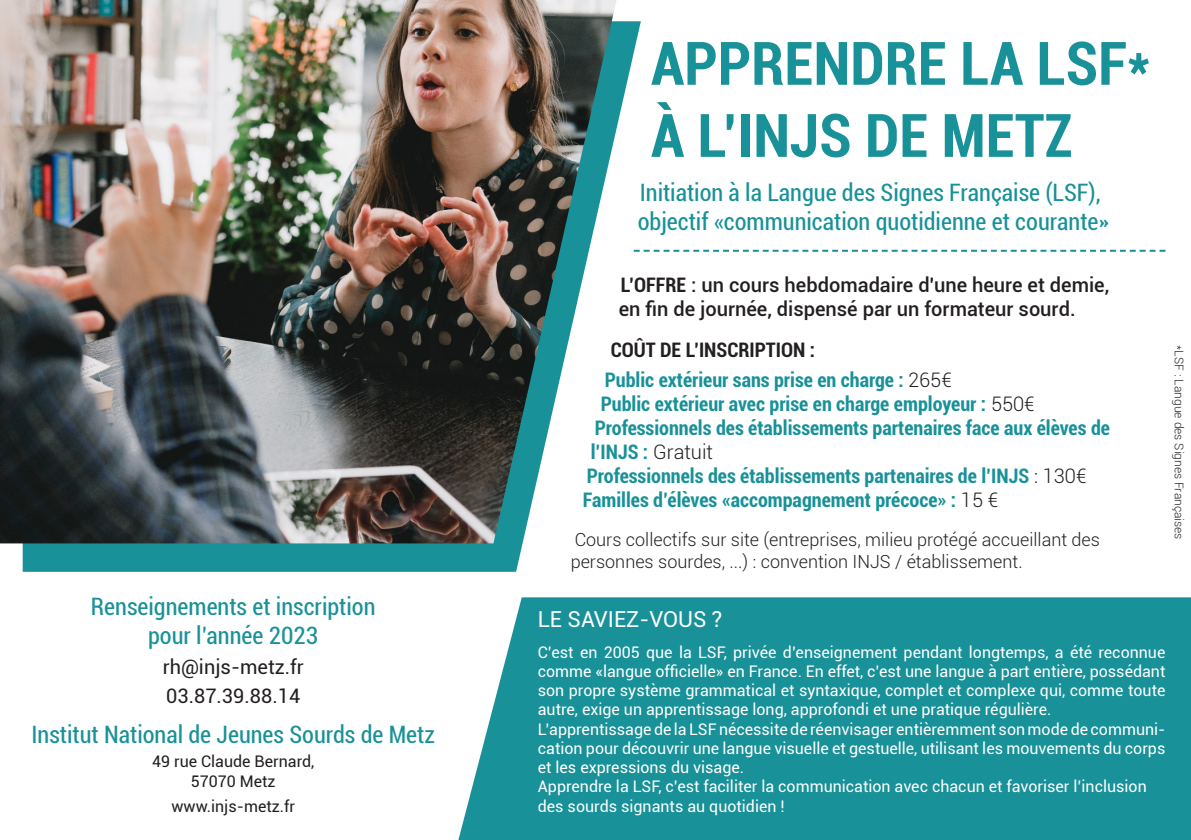
<style>
.page{position:relative;width:1191px;height:840px;background:#fff}
.page>*{position:absolute;margin:0;border:0;box-sizing:border-box;transform-origin:0 0}
.t1{font:700 condensed 60px/72px "Roboto";color:#189198}
.t2{font:condensed 24px/28.8px "Roboto";color:#189198}
.t3{font:22px "Roboto";color:#fff}
.t4{font:700 condensed 20px/24px "Roboto";color:#189198}
.t5{font:500 20px/24px "Roboto";color:#231f20}
.t6{font:20px "Roboto";color:#231f20}
.t7{font:700 condensed 20px "Roboto";color:#231f20}
.t8{font:300 18px/21.6px "Roboto";color:#231f20}
.t9{font:16px/19.2px "Roboto";color:#fff;text-align:justify}
.t10{font:16px "Roboto";color:#231f20}
.t11{font:300 12px "Roboto";color:#231f20}
.s1{font-weight:700;font-stretch:condensed}
.s2{font-weight:300;font-stretch:normal;color:#231f20}
</style>
<div class="page">
<svg style="left:23px;top:21px;width:618px;height:550px"></svg>
<img style="left:0;top:0;width:616px;height:543px">
<svg style="left:634px;top:249px;width:531px;height:2px"></svg>
<div style="left:458px;top:597px;width:733px;height:242px;background:#189198"></div>
<p class="t2" style="left:91px;top:591px;width:286px;text-align:center">Renseignements et inscription pour l’année 2023</p>
<p class="t6" style="left:163px;top:652px;width:142px">rh@injs-metz.fr</p>
<p class="t6" style="left:166px;top:681px;width:136px">03.87.39.88.14</p>
<p class="t2" style="left:31px;top:718px;width:405px">Institut National de Jeunes Sourds de Metz</p>
<p class="t10" style="left:152px;top:750px;width:164px">49 rue Claude Bernard,</p>
<p class="t10" style="left:191px;top:769px;width:86px">57070 Metz</p>
<p class="t10" style="left:171px;top:794px;width:125px">www.injs-metz.fr</p>
<p class="t1" style="left:651px;top:25px;width:501px">APPRENDRE LA LSF*<br>À L’INJS DE METZ</p>
<p class="t2" style="left:638px;top:177px;width:472px">Initiation à la Langue des Signes Française (LSF), objectif «communication quotidienne et courante»</p>
<p class="t5" style="left:618px;top:272px;width:492px"><span class="s1">L’OFFRE</span> : un cours hebdomadaire d'une heure et demie, en fin de journée, dispensé par un formateur sourd.</p>
<p class="t7" style="left:610px;top:336px;width:206px">COÛT DE L’INSCRIPTION :</p>
<p class="t4" style="left:604px;top:367px;width:349px">Public extérieur sans prise en charge : <span class="s2">265€</span></p>
<p class="t4" style="left:600px;top:391px;width:435px">Public extérieur avec prise en charge employeur : <span class="s2">550€</span></p>
<p class="t4" style="left:590px;top:415px;width:521px">Professionnels des établissements partenaires face aux élèves de l’INJS : <span class="s2">Gratuit</span></p>
<p class="t4" style="left:586px;top:463px;width:501px">Professionnels des établissements partenaires de l’INJS <span class="s2">: 130€</span></p>
<p class="t4" style="left:582px;top:487px;width:417px">Familles d’élèves «accompagnement précoce» : <span class="s2">15 €</span></p>
<p class="t8" style="left:570px;top:528px;width:531px">Cours collectifs sur site (entreprises, milieu protégé accueillant des personnes sourdes, ...) : convention INJS / établissement.</p>
<p class="t3" style="left:538px;top:603px;width:186px">LE SAVIEZ-VOUS ?</p>
<p class="t9" style="left:538px;top:641px;width:629px">C’est en 2005 que la LSF, privée d’enseignement pendant longtemps, a été reconnue comme «langue officielle» en France. En effet, c’est une langue à part entière, possédant son propre système grammatical et syntaxique, complet et complexe qui, comme toute autre, exige un apprentissage long, approfondi et une pratique régulière.</p>
<p class="t9" style="left:538px;top:718px;width:629px">L’apprentissage de la LSF nécessite de réenvisager entièremment son mode de communi&shy;cation pour découvrir une langue visuelle et gestuelle, utilisant les mouvements du corps et les expressions du visage.</p>
<p class="t9" style="left:538px;top:776px;width:610px">Apprendre la LSF, c’est faciliter la communication avec chacun et favoriser l’inclusion</p>
<p class="t9" style="left:538px;top:795px;width:248px">des sourds signants au quotidien !</p>
<p class="t11" style="left:1187px;top:345px;width:195px;rotate:90deg">*LSF : Langue des Signes Françaises</p>
</div>
